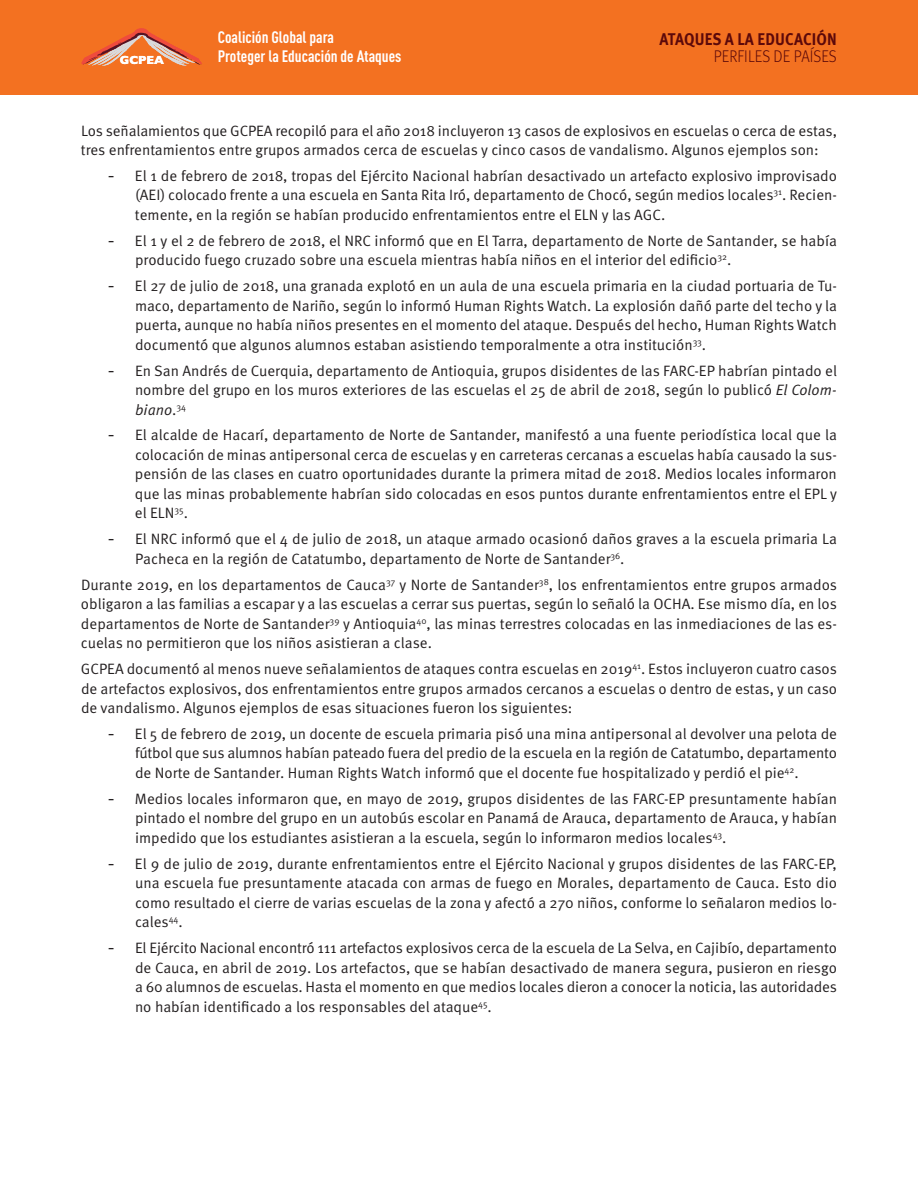
<style>
.page{position:relative;width:918px;height:1188px;background:#fff}
.page>*{position:absolute;margin:0;border:0;box-sizing:border-box;transform-origin:0 0}
.t1{font:700 16.95px "Meta Pro";letter-spacing:.01em;color:#5c090a;scale:.9 1}
.t2{font:300 16.95px "Meta Pro";letter-spacing:.01em;color:#5c090a;scale:.9 1}
.t3{font:700 16.35px/19.4px "DIN Cond";color:#fff}
.t4{font:15px/19.5px "Meta Pro Norm";color:#231f20;text-align:justify}
.t5{font:15px "Meta Pro Norm Ita";color:#231f20}
.t6{font:700 11.85px "Gill Sans";color:#fff}
.s1{font-family:"Georgia";font-size:16.5px}
.s2{font-family:"Meta Pro Norm Ita"}
.s3{font-family:"Meta Pro Norm"}
</style>
<div class="page">
<div style="left:0;top:0;width:918px;height:95px;background:#f37121"></div>
<svg style="left:81px;top:28px;width:121px;height:38px"></svg>
<p class="t1" style="left:659px;top:29px;width:199px">ATAQUES A LA EDUCACIÓN</p>
<p class="t3" style="left:218px;top:29px;width:185px">Coalición Global para<br>Proteger la Educación de Ataques</p>
<p class="t6" style="left:120px;top:56px;width:46px">GCPEA</p>
<p class="t2" style="left:714px;top:47px;width:138px">PERFILES DE PAÍSES</p>
<p class="t4" style="left:81px;top:122px;width:758px">Los señalamientos que GCPEA recopiló para el año 2018 incluyeron 13 casos de explosivos en escuelas o cerca de estas, tres enfrentamientos entre grupos armados cerca de escuelas y cinco casos de vandalismo. Algunos ejemplos son:</p>
<p class="t4" style="left:135px;top:167px;width:704px;text-indent:-27px"><span class="s1">-</span> El 1 de febrero de 2018, tropas del Ejército Nacional habrían desactivado un artefacto explosivo improvisado (AEI) colocado frente a una escuela en Santa Rita Iró, departamento de Chocó, según medios locales<sup>31</sup>. Recien&shy;temente, en la región se habían producido enfrentamientos entre el ELN y las AGC.</p>
<p class="t4" style="left:135px;top:232px;width:704px;text-indent:-27px"><span class="s1">-</span> El 1 y el 2 de febrero de 2018, el NRC informó que en El Tarra, departamento de Norte de Santander, se había producido fuego cruzado sobre una escuela mientras había niños en el interior del edificio<sup>32</sup>.</p>
<p class="t4" style="left:135px;top:277px;width:704px;text-indent:-27px"><span class="s1">-</span> El 27 de julio de 2018, una granada explotó en un aula de una escuela primaria en la ciudad portuaria de Tu&shy;maco, departamento de Nariño, según lo informó Human Rights Watch. La explosión dañó parte del techo y la puerta, aunque no había niños presentes en el momento del ataque. Después del hecho, Human Rights Watch documentó que algunos alumnos estaban asistiendo temporalmente a otra institución<sup>33</sup>.</p>
<p class="t4" style="left:108px;top:362px;width:731px;text-align:right"><span class="s1">-</span> En San Andrés de Cuerquia, departamento de Antioquia, grupos disidentes de las FARC-EP habrían pintado el nombre del grupo en los muros exteriores de las escuelas el 25 de abril de 2018, según lo publicó <span class="s2">El Colom-</span></p>
<p class="t5" style="left:135px;top:404px;width:53px">biano<span class="s3">.</span><sup>34</sup></p>
<p class="t4" style="left:135px;top:427px;width:704px;text-indent:-27px"><span class="s1">-</span> El alcalde de Hacarí, departamento de Norte de Santander, manifestó a una fuente periodística local que la colocación de minas antipersonal cerca de escuelas y en carreteras cercanas a escuelas había causado la sus&shy;pensión de las clases en cuatro oportunidades durante la primera mitad de 2018. Medios locales informaron que las minas probablemente habrían sido colocadas en esos puntos durante enfrentamientos entre el EPL y el ELN<sup>35</sup>.</p>
<p class="t4" style="left:135px;top:530px;width:704px;text-indent:-27px"><span class="s1">-</span> El NRC informó que el 4 de julio de 2018, un ataque armado ocasionó daños graves a la escuela primaria La<br>Pacheca en la región de Catatumbo, departamento de Norte de Santander<sup>36</sup>.</p>
<p class="t4" style="left:81px;top:576px;width:758px">Durante 2019, en los departamentos de Cauca<sup>37</sup> y Norte de Santander<sup>38</sup>, los enfrentamientos entre grupos armados obligaron a las familias a escapar y a las escuelas a cerrar sus puertas, según lo señaló la OCHA. Ese mismo día, en los departamentos de Norte de Santander<sup>39</sup> y Antioquia<sup>40</sup>, las minas terrestres colocadas en las inmediaciones de las es&shy;cuelas no permitieron que los niños asistieran a clase.</p>
<p class="t4" style="left:81px;top:660px;width:758px">GCPEA documentó al menos nueve señalamientos de ataques contra escuelas en 2019<sup>41</sup>. Estos incluyeron cuatro casos de artefactos explosivos, dos enfrentamientos entre grupos armados cercanos a escuelas o dentro de estas, y un caso de vandalismo. Algunos ejemplos de esas situaciones fueron los siguientes:</p>
<p class="t4" style="left:135px;top:725px;width:704px;text-indent:-27px"><span class="s1">-</span> El 5 de febrero de 2019, un docente de escuela primaria pisó una mina antipersonal al devolver una pelota de fútbol que sus alumnos habían pateado fuera del predio de la escuela en la región de Catatumbo, departamento de Norte de Santander. Human Rights Watch informó que el docente fue hospitalizado y perdió el pie<sup>42</sup>.</p>
<p class="t4" style="left:135px;top:790px;width:704px;text-indent:-27px"><span class="s1">-</span> Medios locales informaron que, en mayo de 2019, grupos disidentes de las FARC-EP presuntamente habían pintado el nombre del grupo en un autobús escolar en Panamá de Arauca, departamento de Arauca, y habían impedido que los estudiantes asistieran a la escuela, según lo informaron medios locales<sup>43</sup>.</p>
<p class="t4" style="left:135px;top:855px;width:704px;text-indent:-27px"><span class="s1">-</span> El 9 de julio de 2019, durante enfrentamientos entre el Ejército Nacional y grupos disidentes de las FARC-EP, una escuela fue presuntamente atacada con armas de fuego en Morales, departamento de Cauca. Esto dio como resultado el cierre de varias escuelas de la zona y afectó a 270 niños, conforme lo señalaron medios lo&shy;cales<sup>44</sup>.</p>
<p class="t4" style="left:135px;top:939px;width:704px;text-indent:-27px"><span class="s1">-</span> El Ejército Nacional encontró 111 artefactos explosivos cerca de la escuela de La Selva, en Cajibío, departamento de Cauca, en abril de 2019. Los artefactos, que se habían desactivado de manera segura, pusieron en riesgo a 60 alumnos de escuelas. Hasta el momento en que medios locales dieron a conocer la noticia, las autoridades no habían identificado a los responsables del ataque<sup>45</sup>.</p>
</div>
